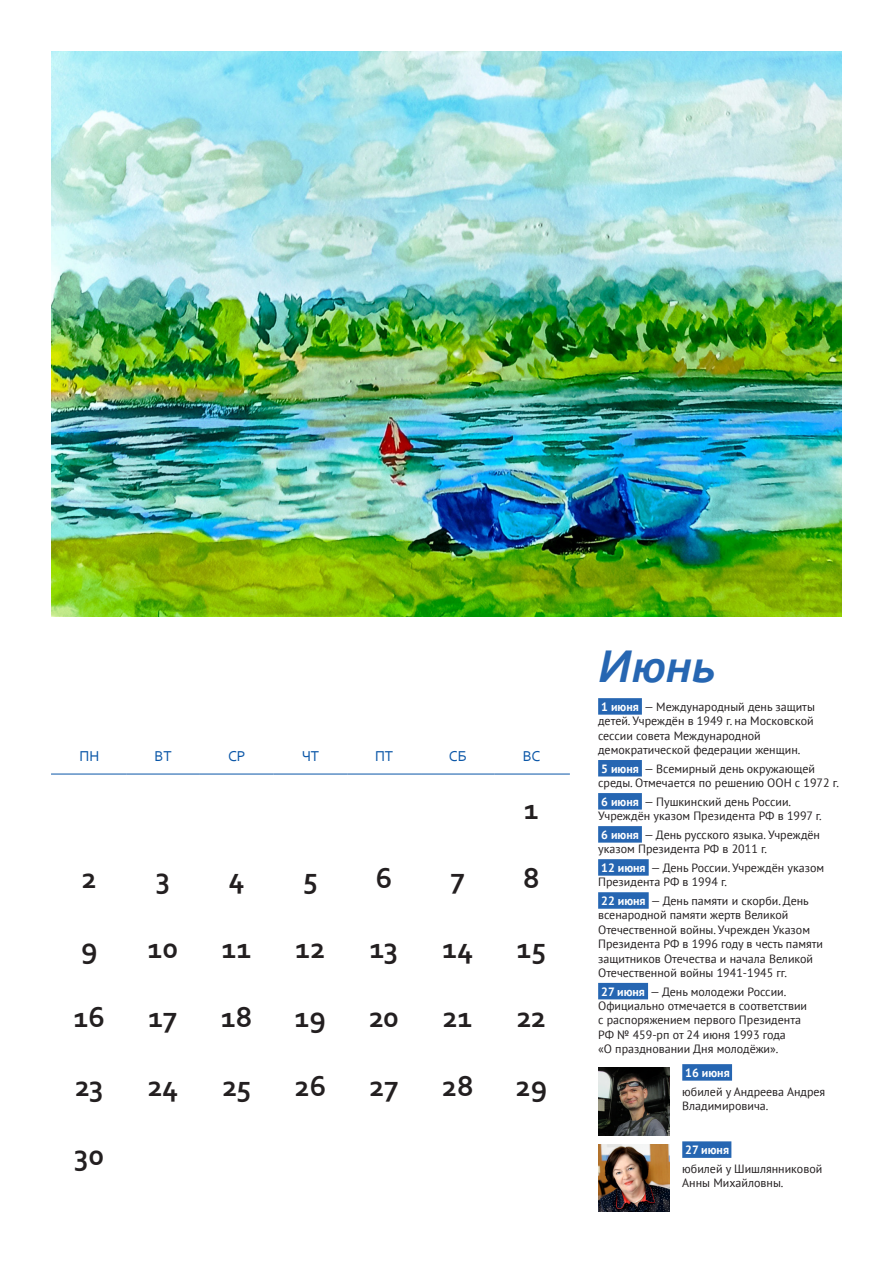
<style>
.page{position:relative;width:893px;height:1263px;background:#fff}
.page>*{position:absolute;margin:0;border:0;box-sizing:border-box;transform-origin:0 0}
.Месяц{font:italic 700 48px "Corbel";color:#2666b2}
.день{font:700 30px "Corbel";color:#231f20}
.пн{font:15px "Corbel";color:#0a56a7}
._01_Текст{font:12px/14.4px "PT Sans";color:#231f20}
.Выделение_подчеркива{font:700 12px "PT Sans";color:#fff}
.s1{font-weight:700;color:#fff}
</style>
<div class="page">
<svg style="left:54px;top:773px;width:513px;height:1px"></svg>
<hr style="left:125px;top:729px;width:2px;height:45px;background:#fff">
<hr style="left:199px;top:729px;width:2px;height:45px;background:#fff">
<hr style="left:420px;top:729px;width:2px;height:45px;background:#fff">
<hr style="left:494px;top:729px;width:1px;height:45px;background:#fff">
<hr style="left:273px;top:729px;width:1px;height:45px;background:#fff">
<hr style="left:347px;top:729px;width:1px;height:45px;background:#fff">
<hr style="left:51px;top:774px;width:75px;height:1px;background:#0a56a7">
<hr style="left:126px;top:774px;width:74px;height:1px;background:#0a56a7">
<hr style="left:200px;top:774px;width:74px;height:1px;background:#0a56a7">
<hr style="left:274px;top:774px;width:73px;height:1px;background:#0a56a7">
<hr style="left:347px;top:774px;width:74px;height:1px;background:#0a56a7">
<hr style="left:421px;top:774px;width:74px;height:1px;background:#0a56a7">
<hr style="left:495px;top:774px;width:75px;height:1px;background:#0a56a7">
<div style="left:598px;top:698px;width:44px;height:17px;background:#2666b2"></div>
<div style="left:598px;top:760px;width:44px;height:16px;background:#2666b2"></div>
<div style="left:598px;top:793px;width:44px;height:16px;background:#2666b2"></div>
<div style="left:598px;top:826px;width:44px;height:17px;background:#2666b2"></div>
<div style="left:598px;top:859px;width:51px;height:17px;background:#2666b2"></div>
<div style="left:598px;top:892px;width:51px;height:17px;background:#2666b2"></div>
<div style="left:598px;top:983px;width:50px;height:16px;background:#2666b2"></div>
<div style="left:682px;top:1064px;width:50px;height:17px;background:#2666b2"></div>
<div style="left:682px;top:1141px;width:49px;height:17px;background:#2666b2"></div>
<img style="left:598px;top:1068px;width:71px;height:67px">
<img style="left:598px;top:1144px;width:71px;height:68px">
<img style="left:51px;top:51px;width:791px;height:566px">
<p class="пн" style="left:79px;top:747px;width:21px">ПН</p>
<p class="пн" style="left:154px;top:747px;width:19px">ВТ</p>
<p class="пн" style="left:228px;top:747px;width:19px">СР</p>
<p class="пн" style="left:302px;top:747px;width:19px">ЧТ</p>
<p class="пн" style="left:375px;top:747px;width:20px">ПТ</p>
<p class="пн" style="left:449px;top:747px;width:19px">СБ</p>
<p class="пн" style="left:523px;top:747px;width:19px">ВС</p>
<p class="день" style="left:524px;top:791px;width:16px">1</p>
<p class="день" style="left:82px;top:860px;width:16px">2</p>
<p class="день" style="left:156px;top:860px;width:16px">3</p>
<p class="день" style="left:229px;top:860px;width:17px">4</p>
<p class="день" style="left:303px;top:860px;width:16px">5</p>
<p class="день" style="left:376px;top:860px;width:18px">6</p>
<p class="день" style="left:450px;top:860px;width:16px">7</p>
<p class="день" style="left:523px;top:860px;width:18px">8</p>
<p class="день" style="left:81px;top:929px;width:18px">9</p>
<p class="день" style="left:148px;top:929px;width:32px">10</p>
<p class="день" style="left:222px;top:929px;width:31px">11</p>
<p class="день" style="left:296px;top:929px;width:31px">12</p>
<p class="день" style="left:370px;top:929px;width:30px">13</p>
<p class="день" style="left:442px;top:929px;width:32px">14</p>
<p class="день" style="left:517px;top:929px;width:31px">15</p>
<p class="день" style="left:74px;top:998px;width:33px">16</p>
<p class="день" style="left:149px;top:998px;width:30px">17</p>
<p class="день" style="left:221px;top:998px;width:33px">18</p>
<p class="день" style="left:295px;top:998px;width:33px">19</p>
<p class="день" style="left:369px;top:998px;width:31px">20</p>
<p class="день" style="left:443px;top:998px;width:31px">21</p>
<p class="день" style="left:517px;top:998px;width:31px">22</p>
<p class="день" style="left:75px;top:1067px;width:30px">23</p>
<p class="день" style="left:148px;top:1067px;width:32px">24</p>
<p class="день" style="left:222px;top:1067px;width:30px">25</p>
<p class="день" style="left:295px;top:1067px;width:33px">26</p>
<p class="день" style="left:370px;top:1067px;width:31px">27</p>
<p class="день" style="left:442px;top:1067px;width:33px">28</p>
<p class="день" style="left:516px;top:1067px;width:33px">29</p>
<p class="день" style="left:74px;top:1136px;width:32px">30</p>
<p class="Месяц" style="left:598px;top:636px;width:119px">Июнь</p>
<p class="_01_Текст" style="left:598px;top:699px;width:218px"><span class="s1">1 июня</span> — Международный день защиты детей. Учреждён в 1949 г. на Московской сессии совета Международной демократической федерации женщин.</p>
<p class="_01_Текст" style="left:598px;top:761px;width:242px"><span class="s1">5 июня</span> — Всемирный день окружающей среды. Отмечается по решению ООН с 1972 г.</p>
<p class="_01_Текст" style="left:598px;top:794px;width:225px"><span class="s1">6 июня</span> — Пушкинский день России.<br>Учреждён указом Президента РФ в 1997 г.</p>
<p class="_01_Текст" style="left:598px;top:827px;width:223px"><span class="s1">6 июня</span> — День русского языка. Учреждён указом Президента РФ в 2011 г.</p>
<p class="_01_Текст" style="left:598px;top:860px;width:228px"><span class="s1">12 июня</span> — День России. Учреждён указом<br>Президента РФ в 1994 г.</p>
<p class="_01_Текст" style="left:598px;top:893px;width:226px"><span class="s1">22 июня</span> — День памяти и скорби. День всенародной памяти жертв Великой Отечественной войны. Учрежден Указом Президента РФ в 1996 году в честь памяти защитников Отечества и начала Великой Отечественной войны 1941-1945 гг.</p>
<p class="_01_Текст" style="left:598px;top:984px;width:210px"><span class="s1">27 июня</span> — День молодежи России.<br>Официально отмечается в соответствии с распоряжением первого Президента РФ № 459-рп от 24 июня 1993 года<br>«О праздновании Дня молодёжи».</p>
<p class="Выделение_подчеркива" style="left:685px;top:1065px;width:46px">16 июня</p>
<p class="_01_Текст" style="left:682px;top:1084px;width:145px">юбилей у Андреева Андрея<br>Владимировича.</p>
<p class="Выделение_подчеркива" style="left:685px;top:1142px;width:45px">27 июня</p>
<p class="_01_Текст" style="left:682px;top:1161px;width:142px">юбилей у Шишлянниковой<br>Анны Михайловны.</p>
</div>
